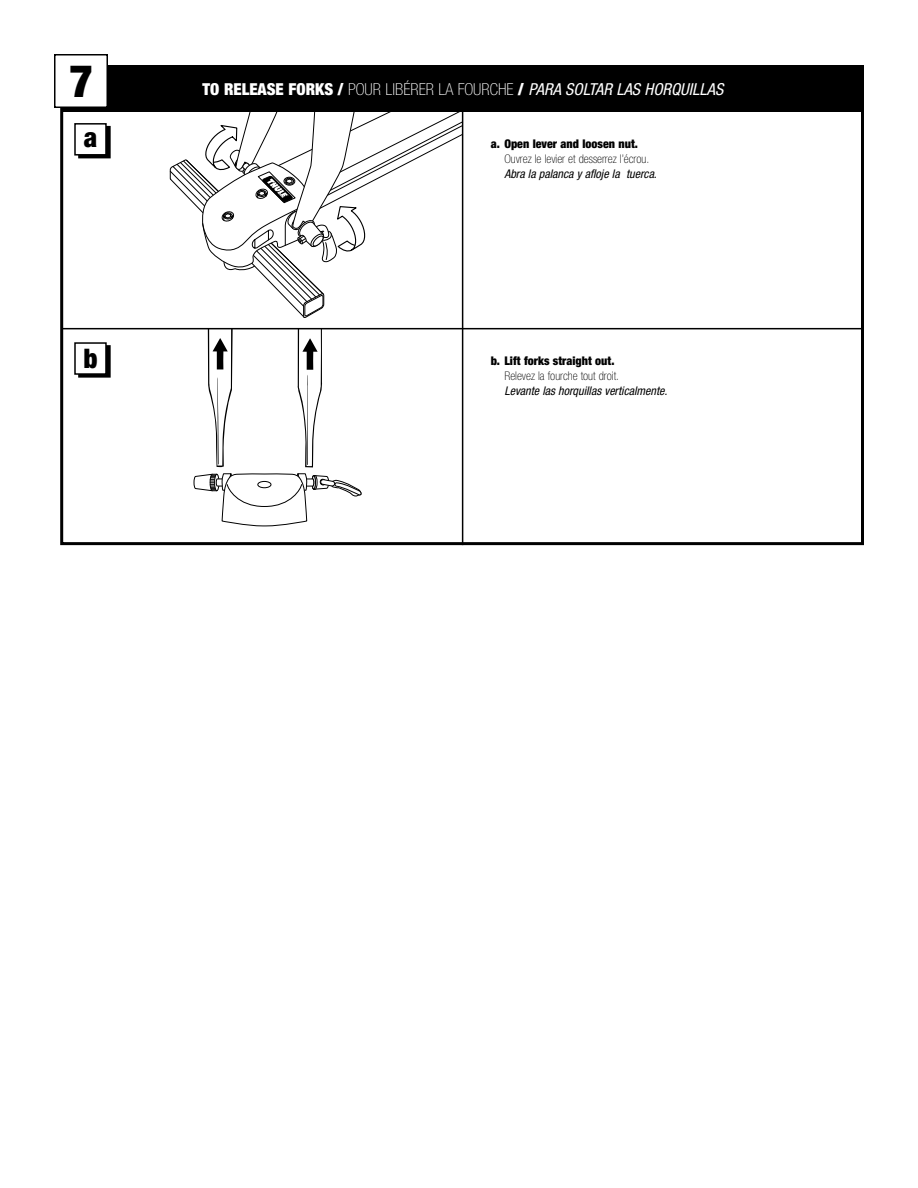
<style>
.page{position:relative;width:918px;height:1188px;background:#fff}
.page>*{position:absolute;margin:0;border:0;box-sizing:border-box;transform-origin:0 0}
.t1{font:900 condensed 45px "Helvetica Neue";color:#000}
.t2{font:900 condensed 27px "Helvetica Neue";color:#000}
.t3{font:italic condensed 16.5px "Helvetica Neue";color:#fff}
.t4{font:italic condensed 12px "Helvetica Neue";color:#000}
.t5{font:100 condensed 12px "Helvetica Neue";color:#000}
.t6{font:900 condensed 12px "Helvetica Neue";color:#000}
.s1{font-weight:900;font-style:normal}
.s2{font-weight:100;font-style:normal}
</style>
<div class="page">
<svg style="left:193px;top:473px;width:169px;height:53px"></svg>
<svg style="left:208px;top:329px;width:114px;height:138px"></svg>
<svg style="left:170px;top:112px;width:292px;height:207px"></svg>
<div style="left:62px;top:65px;width:802px;height:47px;background:#000"></div>
<div style="left:55px;top:55px;width:52px;height:52px;background:#fff"></div>
<div style="left:54px;top:54px;width:54px;height:54px;border:2px solid #000"></div>
<hr style="left:462px;top:109px;width:1px;height:436px;background:#000">
<hr style="left:62px;top:328px;width:802px;height:1px;background:#000">
<div style="left:79px;top:127px;width:31px;height:31px;background:#000"></div>
<div style="left:78px;top:126px;width:33px;height:32px;border:2px solid #000"></div>
<div style="left:75px;top:124px;width:31px;height:31px;background:#fff"></div>
<div style="left:74px;top:123px;width:33px;height:33px;border:2px solid #000"></div>
<div style="left:79px;top:346px;width:31px;height:31px;background:#000"></div>
<div style="left:78px;top:345px;width:33px;height:33px;border:2px solid #000"></div>
<div style="left:75px;top:343px;width:31px;height:31px;background:#fff"></div>
<div style="left:74px;top:342px;width:33px;height:33px;border:2px solid #000"></div>
<h1 class="t1" style="left:69px;top:64px;width:25px">7</h1>
<h2 class="t2" style="left:84px;top:128px;width:15px">a</h2>
<h2 class="t2" style="left:83px;top:348px;width:16px">b</h2>
<h3 class="t3" style="left:203px;top:83px;width:525px"><span class="s1">TO RELEASE FORKS /</span> <span class="s2">POUR LIBÉRER LA FOURCHE</span> <span class="s1">/</span> PARA SOLTAR LAS HORQUILLAS</h3>
<p class="t6" style="left:491px;top:140px;width:149px">a. Open lever and loosen nut.</p>
<p class="t5" style="left:504px;top:155px;width:146px">Ouvrez le levier et desserrez l’écrou.</p>
<p class="t4" style="left:504px;top:170px;width:156px">Abra la palanca y afloje la tuerca.</p>
<p class="t6" style="left:491px;top:356px;width:125px">b. Lift forks straight out.</p>
<p class="t5" style="left:504px;top:371px;width:116px">Relevez la fourche tout droit.</p>
<p class="t4" style="left:504px;top:386px;width:167px">Levante las horquillas verticalmente.</p>
</div>
